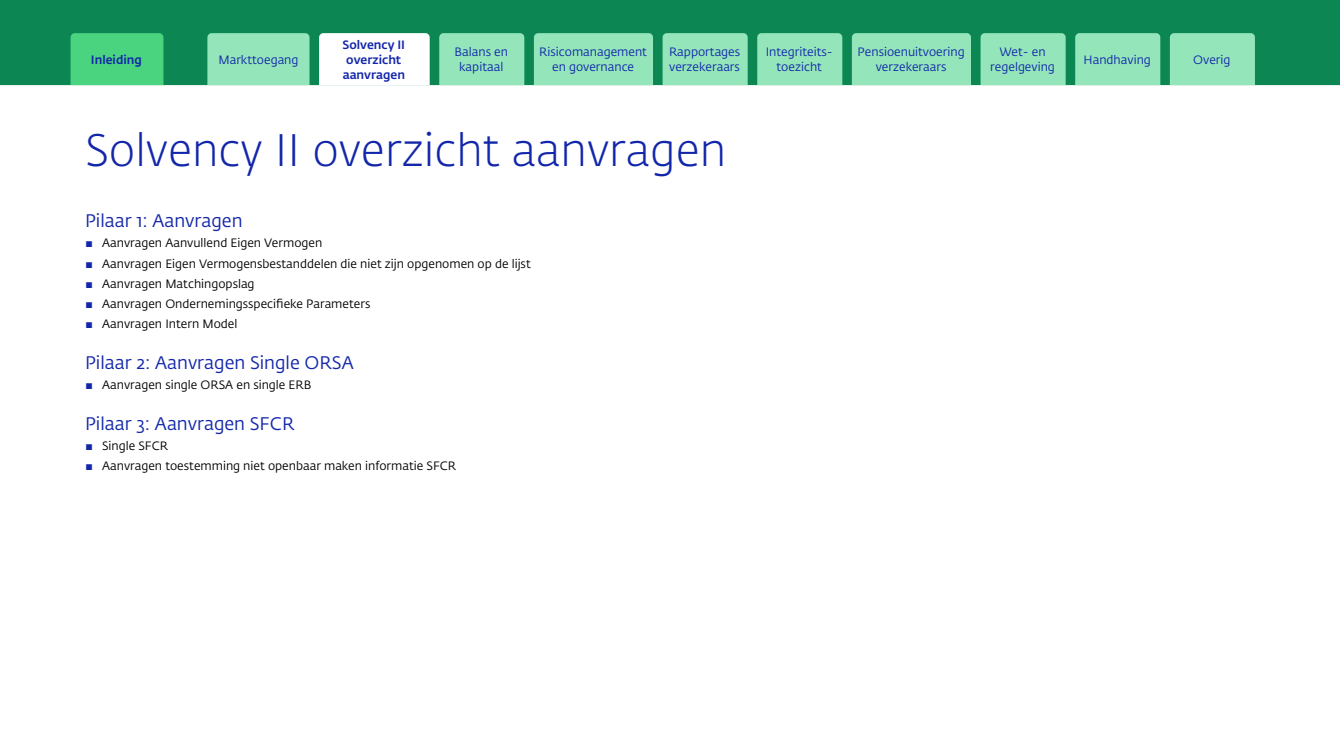
<style>
.page{position:relative;width:1340px;height:754px;background:#fff}
.page>*{position:absolute;margin:0;border:0;box-sizing:border-box;transform-origin:0 0}
.H2_Hoofdstuktitel{font:300 45px "DNB Fedra";color:#1226aa}
.H3_Paragraafkop{font:18px "DNB Fedra";color:#1226aa}
.t1{font:12px "DNB Fedra";color:#000}
.t2{font:12px/15px "DNB Fedra";color:#1226aa;text-align:center}
.t3{font:500 12px/15px "DNB Fedra";color:#1226aa}
.s1{font-size:10.5px;color:#1226aa}
</style>
<div class="page">
<div style="left:0;top:0;width:1339px;height:85px;background:#0c8754"></div>
<div style="left:71px;top:33px;width:92px;height:52px;background:#4ad480"></div>
<svg style="left:319px;top:33px;width:110px;height:52px"></svg>
<div style="left:534px;top:33px;width:119px;height:52px;background:#94e6ba"></div>
<div style="left:851px;top:33px;width:120px;height:52px;background:#94e6ba"></div>
<div style="left:980px;top:33px;width:85px;height:52px;background:#94e6ba"></div>
<div style="left:439px;top:33px;width:85px;height:52px;background:#94e6ba"></div>
<div style="left:662px;top:33px;width:85px;height:52px;background:#94e6ba"></div>
<div style="left:757px;top:33px;width:85px;height:52px;background:#94e6ba"></div>
<div style="left:1075px;top:33px;width:85px;height:52px;background:#94e6ba"></div>
<div style="left:1169px;top:33px;width:85px;height:52px;background:#94e6ba"></div>
<div style="left:207px;top:33px;width:102px;height:52px;background:#94e6ba"></div>
<p class="t3" style="left:91px;top:52px;width:52px">Inleiding</p>
<p class="t3" style="left:342px;top:37px;width:64px">Solvency II overzicht aanvragen</p>
<p class="t2" style="left:539px;top:45px;width:109px">Risicomanagement en governance</p>
<p class="t2" style="left:857px;top:45px;width:109px">Pensioenuitvoering verzekeraars</p>
<p class="t2" style="left:990px;top:45px;width:66px">Wet- en regelgeving</p>
<p class="t2" style="left:454px;top:45px;width:55px">Balans en kapitaal</p>
<p class="t2" style="left:669px;top:45px;width:73px;text-align:left">Rapportages verzekeraars</p>
<p class="t2" style="left:765px;top:45px;width:66px">Integriteits&shy;toezicht</p>
<p class="t2" style="left:218px;top:52px;width:82px">Markttoegang</p>
<p class="t2" style="left:1083px;top:52px;width:69px">Handhaving</p>
<p class="t2" style="left:1193px;top:52px;width:39px">Overig</p>
<h2 class="H2_Hoofdstuktitel" style="left:85px;top:123px;width:642px">Solvency II overzicht aanvragen</h2>
<h3 class="H3_Paragraafkop" style="left:85px;top:210px;width:159px">Pilaar 1: Aanvragen</h3>
<p class="t1" style="left:85px;top:236px;width:239px"><span class="s1">▪</span> Aanvragen Aanvullend Eigen Vermogen</p>
<p class="t1" style="left:85px;top:256px;width:447px"><span class="s1">▪</span> Aanvragen Eigen Vermogensbestanddelen die niet zijn opgenomen op de lijst</p>
<p class="t1" style="left:85px;top:276px;width:171px"><span class="s1">▪</span> Aanvragen Matchingopslag</p>
<p class="t1" style="left:85px;top:296px;width:287px"><span class="s1">▪</span> Aanvragen Ondernemingsspecifieke Parameters</p>
<p class="t1" style="left:85px;top:317px;width:154px"><span class="s1">▪</span> Aanvragen Intern Model</p>
<h3 class="H3_Paragraafkop" style="left:85px;top:351px;width:270px">Pilaar 2: Aanvragen Single ORSA</h3>
<p class="t1" style="left:85px;top:377px;width:228px"><span class="s1">▪</span> Aanvragen single ORSA en single ERB</p>
<h3 class="H3_Paragraafkop" style="left:85px;top:412px;width:211px">Pilaar 3: Aanvragen SFCR</h3>
<p class="t1" style="left:85px;top:438px;width:85px"><span class="s1">▪</span> Single SFCR</p>
<p class="t1" style="left:85px;top:458px;width:373px"><span class="s1">▪</span> Aanvragen toestemming niet openbaar maken informatie SFCR</p>
</div>
